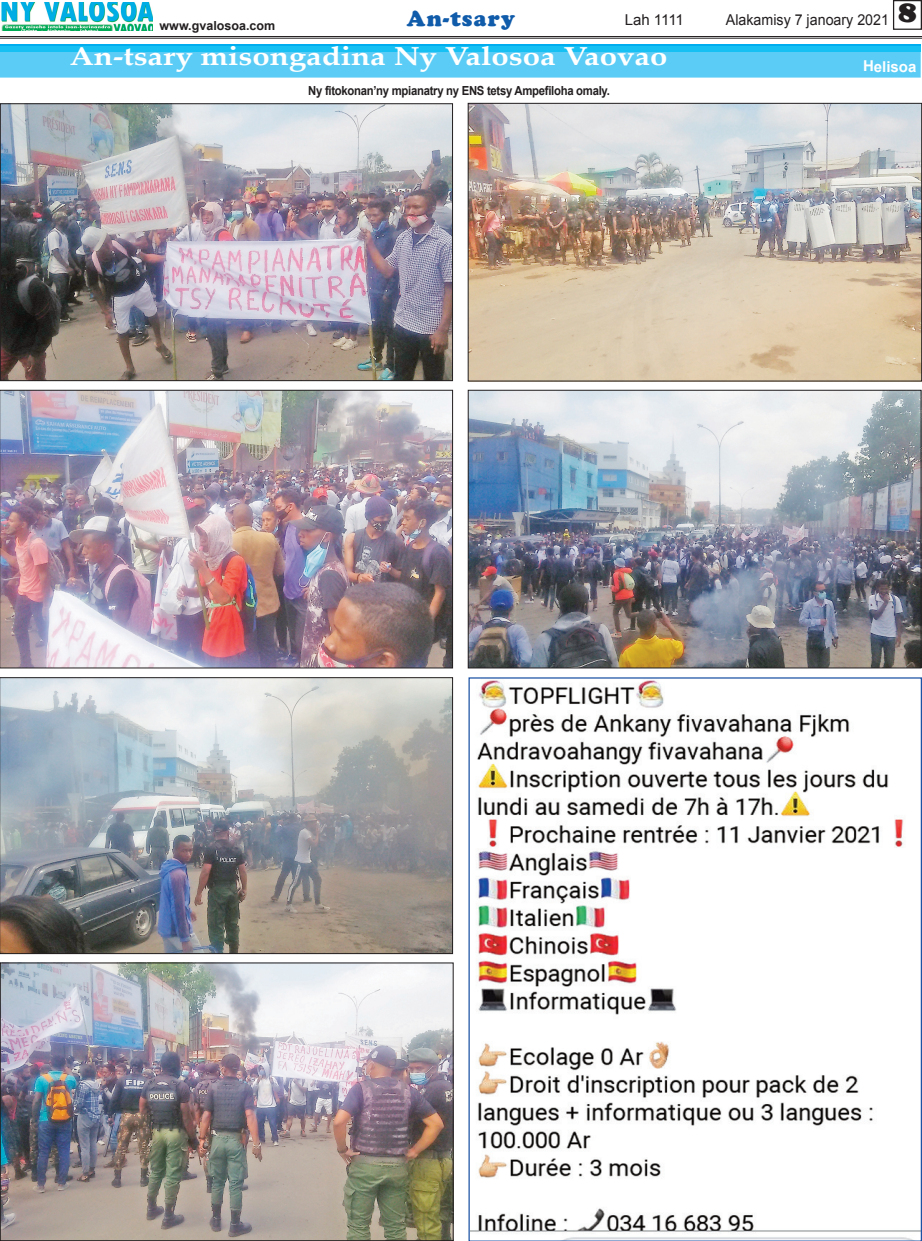
<style>
.page{position:relative;width:922px;height:1241px;background:#fff}
.page>*{position:absolute;margin:0;border:0;box-sizing:border-box;transform-origin:0 0}
.t1{font:700 26px "Palatino Linotype";letter-spacing:-.005em;color:#fff;scale:1.2 1}
.t2{font:900 22.5px "Cooper";letter-spacing:.05em;color:#105baa}
.t3{font:15px "Arial";color:#231f20;scale:.95 1}
.t4{font:15px "Arial";color:#231f20}
.t5{font:700 15px "Arial";letter-spacing:-.005em;color:#fff}
.t6{font:700 12.5px "Arial";letter-spacing:-.025em;color:#231f20;scale:.91 1}
.t7{font:700 12.5px "Arial";color:#231f20}
</style>
<div class="page">
<hr style="left:0;top:36px;width:921px;height:1px;background:#231f20">
<hr style="left:0;top:38px;width:921px;height:1px;background:#231f20">
<img style="left:1px;top:2px;width:152px;height:29px">
<div style="left:892px;top:0;width:29px;height:30px;border:1px solid #231f20"></div>
<div style="left:0;top:44px;width:920px;height:8px;background:#00aeef"></div>
<div style="left:0;top:52px;width:920px;height:26px;background:#5bccf5"></div>
<div style="left:0;top:46px;width:920px;height:6px;background:#17c0f2"></div>
<img style="left:469px;top:105px;width:450px;height:274px">
<div style="left:467px;top:103px;width:454px;height:278px;border:1px solid #231f20"></div>
<img style="left:2px;top:392px;width:449px;height:274px">
<div style="left:0;top:390px;width:453px;height:278px;border:1px solid #231f20"></div>
<img style="left:2px;top:679px;width:449px;height:272px">
<div style="left:0;top:677px;width:453px;height:276px;border:1px solid #231f20"></div>
<img style="left:2px;top:964px;width:449px;height:274px">
<div style="left:0;top:962px;width:453px;height:278px;border:1px solid #231f20"></div>
<svg style="left:468px;top:677px;width:453px;height:563px"></svg>
<img style="left:2px;top:105px;width:448px;height:274px">
<div style="left:0;top:103px;width:452px;height:278px;border:1px solid #231f20"></div>
<img style="left:470px;top:392px;width:449px;height:274px">
<div style="left:468px;top:390px;width:453px;height:278px;border:1px solid #231f20"></div>
<p class="t7" style="left:159px;top:21px;width:117px">www.gvalosoa.com</p>
<h2 class="t2" style="left:407px;top:11px;width:110px">An-tsary</h2>
<p class="t4" style="left:624px;top:14px;width:61px">Lah 1111</p>
<p class="t3" style="left:725px;top:14px;width:202px">Alakamisy 7 janoary 2021 <sup>8</sup></p>
<h1 class="t1" style="left:70px;top:46px;width:499px">An-tsary misongadina Ny Valosoa Vaovao</h1>
<p class="t6" style="left:308px;top:85px;width:333px">Ny fitokonan’ny mpianatry ny ENS tetsy Ampefiloha omaly.</p>
<p class="t5" style="left:862px;top:61px;width:55px">Helisoa</p>
</div>
